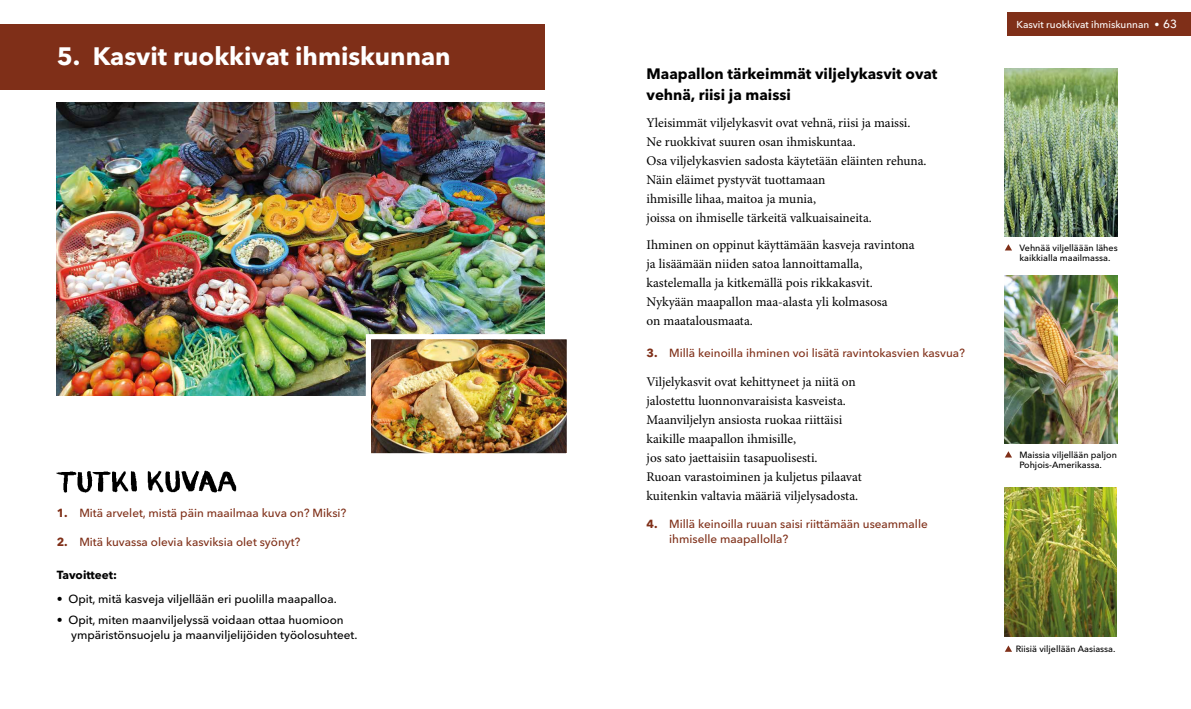
<style>
.page{position:relative;width:1191px;height:709px;background:#fff}
.page>*{position:absolute;margin:0;border:0;box-sizing:border-box;transform-origin:0 0}
.t1{font:700 25px "Avenir Next LT Pro";color:#fff}
.t2{font:700 15px/21px "Avenir Next LT Pro";color:#000}
.t3{font:13.3px/19px "Minion Pro";color:#000}
.t4{font:500 11.7px/15px "Avenir Next LT Pro";color:#7f2f18}
.t5{font:500 11.7px/15px "Avenir Next LT Pro";color:#000}
.t6{font:700 11.7px "Avenir Next LT Pro";color:#000}
.t7{font:500 10px "Avenir Next LT Pro";color:#fff}
.t8{font:500 9px/10.4px "Avenir Next LT Pro";color:#000}
.s1{font-weight:700}
.s2{font-size:11.7px}
</style>
<div class="page">
<div style="left:1007px;top:13px;width:184px;height:23px;background:#7f2f18"></div>
<img style="left:57px;top:102px;width:487px;height:293px">
<div style="left:0;top:24px;width:544px;height:66px;background:#7f2f18"></div>
<svg style="left:1005px;top:645px;width:7px;height:7px"></svg>
<svg style="left:1005px;top:451px;width:7px;height:6px"></svg>
<svg style="left:1005px;top:244px;width:7px;height:6px"></svg>
<img style="left:372px;top:340px;width:194px;height:112px">
<div style="left:366px;top:334px;width:206px;height:124px;border:5px solid #fff"></div>
<img style="left:1004px;top:275px;width:113px;height:169px">
<img style="left:1004px;top:487px;width:112px;height:149px">
<img style="left:1004px;top:68px;width:113px;height:169px">
<img style="left:57px;top:470px;width:180px;height:23px">
<h1 class="t1" style="left:57px;top:41px;width:395px">5. Kasvit ruokkivat ihmiskunnan</h1>
<p class="t4" style="left:57px;top:505px;width:291px"><span class="s1">1.</span> Mitä arvelet, mistä päin maailmaa kuva on? Miksi?</p>
<p class="t4" style="left:57px;top:534px;width:245px"><span class="s1">2.</span> Mitä kuvassa olevia kasviksia olet syönyt?</p>
<p class="t6" style="left:57px;top:568px;width:62px">Tavoitteet:</p>
<p class="t5" style="left:57px;top:591px;width:281px">• Opit, mitä kasveja viljellään eri puolilla maapalloa.</p>
<p class="t5" style="left:71px;top:612px;width:288px;text-indent:-15px">• Opit, miten maanviljelyssä voidaan ottaa huomioon ympäristönsuojelu ja maanviljelijöiden työolosuhteet.</p>
<p class="t2" style="left:646px;top:64px;width:292px">Maapallon tärkeimmät viljelykasvit ovat vehnä, riisi ja maissi</p>
<p class="t3" style="left:646px;top:113px;width:282px">Yleisimmät viljelykasvit ovat vehnä, riisi ja maissi.<br>Ne ruokkivat suuren osan ihmiskuntaa.<br>Osa viljelykasvien sadosta käytetään eläinten rehuna.<br>Näin eläimet pystyvät tuottamaan<br>ihmisille lihaa, maitoa ja munia,<br>joissa on ihmiselle tärkeitä valkuaisaineita.</p>
<p class="t3" style="left:646px;top:236px;width:270px">Ihminen on oppinut käyttämään kasveja ravintona ja lisäämään niiden satoa lannoittamalla, kastelemalla ja kitkemällä pois rikkakasvit.<br>Nykyään maapallon maa-alasta yli kolmasosa<br>on maatalousmaata.</p>
<p class="t4" style="left:646px;top:345px;width:320px"><span class="s1">3.</span> Millä keinoilla ihminen voi lisätä ravintokasvien kasvua?</p>
<p class="t3" style="left:646px;top:372px;width:217px">Viljelykasvit ovat kehittyneet ja niitä on jalostettu luonnonvaraisista kasveista.<br>Maanviljelyn ansiosta ruokaa riittäisi kaikille maapallon ihmisille,<br>jos sato jaettaisiin tasapuolisesti.<br>Ruoan varastoiminen ja kuljetus pilaavat kuitenkin valtavia määriä viljelysadosta.</p>
<p class="t4" style="left:669px;top:516px;width:260px;text-indent:-23px"><span class="s1">4.</span> Millä keinoilla ruuan saisi riittämään useammalle ihmiselle maapallolla?</p>
<p class="t7" style="left:1016px;top:19px;width:162px">Kasvit ruokkivat ihmiskunnan • <span class="s2">63</span></p>
<p class="t8" style="left:1019px;top:243px;width:100px">Vehnää viljelläään lähes kaikkialla maailmassa.</p>
<p class="t8" style="left:1019px;top:449px;width:99px">Maissia viljellään paljon<br>Pohjois-Amerikassa.</p>
<p class="t8" style="left:1015px;top:644px;width:101px">Riisiä viljellään Aasiassa.</p>
</div>
